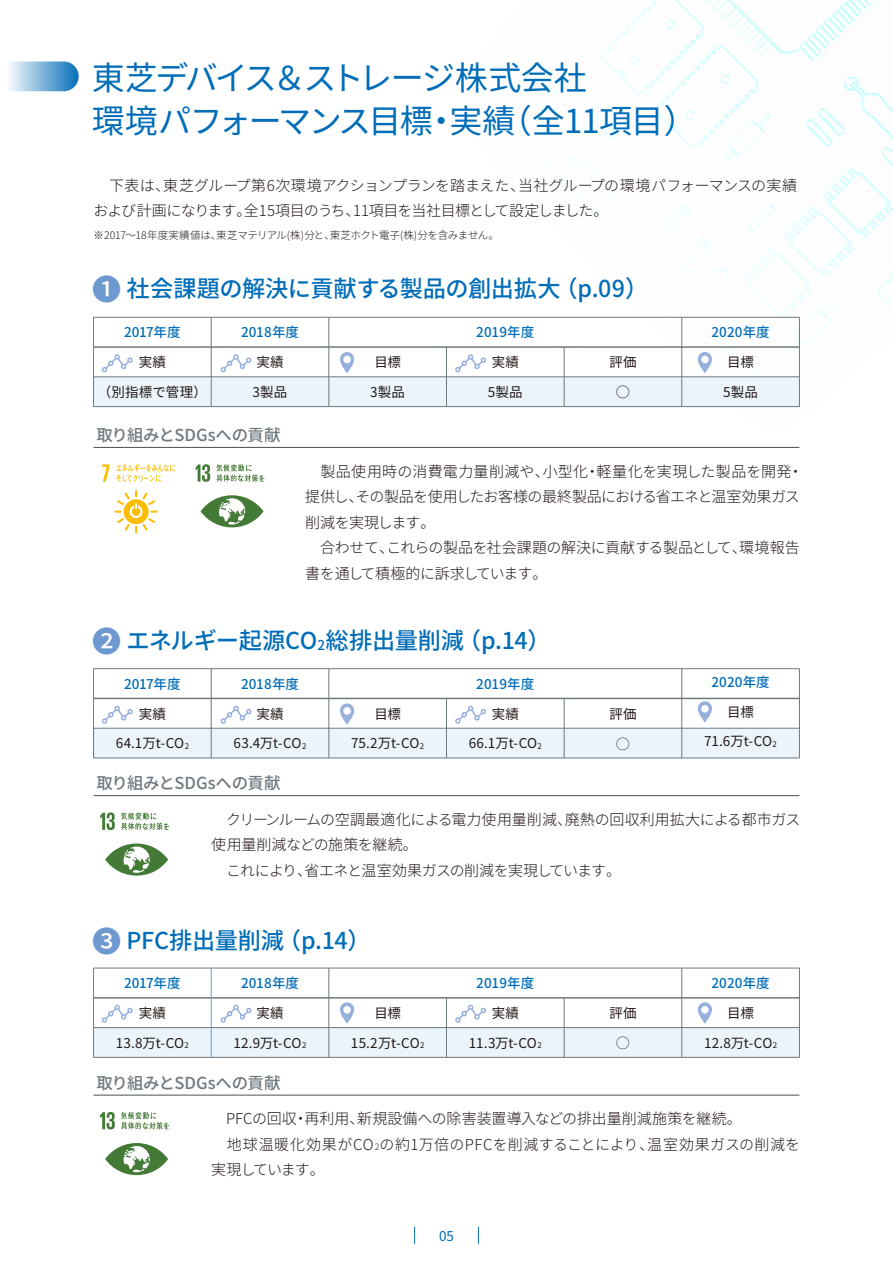
<style>
.page{position:relative;width:893px;height:1263px;background:#fff}
.page>*{position:absolute;margin:0;border:0;box-sizing:border-box;transform-origin:0 0}
.t1{font:33px/43.5px "Toshiba Sans JP";letter-spacing:-.045em;color:#006db8}
.t2{font:500 23.25px "Toshiba Sans JP";letter-spacing:-.015em;color:#006db8}
.t3{font:500 16.5px "Toshiba Sans JP";letter-spacing:-.02em;color:#6e797f}
.t4{font:300 15px/25.5px "Toshiba Sans JP";letter-spacing:-.015em;color:#231916}
.t5{font:300 15px/25.5px "Toshiba Sans JP";letter-spacing:.005em;color:#231916}
.t6{font:13.5px/29.4px "Toshiba Sans JP";color:#231916;text-align:center}
.t7{font:500 13.5px "Toshiba Sans JP";letter-spacing:.005em;color:#006db8}
.t8{font:13.5px "Toshiba Sans JP";color:#006db8}
.t9{font:700 13.5px "Toshiba Sans JP";color:#231916}
.t10{font:300 10.5px "Toshiba Sans JP";letter-spacing:-.02em;color:#231916}
.s1{font-size:29.1px;color:#6d99d0}
.s2{font-size:13.5px}
.s3{font-size:7.8px}
.s4{font-size:8.7px}
</style>
<div class="page">
<img style="left:446px;top:0;width:447px;height:448px">
<div style="left:94px;top:377px;width:705px;height:30px;background:#ebf3fb"></div>
<div style="left:94px;top:728px;width:705px;height:30px;background:#ebf3fb"></div>
<div style="left:94px;top:1027px;width:705px;height:30px;background:#ebf3fb"></div>
<hr style="left:94px;top:317px;width:705px;height:1px;background:#6e797f">
<hr style="left:94px;top:346px;width:705px;height:2px;background:#6e797f">
<hr style="left:94px;top:376px;width:705px;height:1px;background:#6e797f">
<hr style="left:94px;top:406px;width:705px;height:1px;background:#6e797f">
<hr style="left:94px;top:447px;width:705px;height:1px;background:#485157">
<hr style="left:94px;top:795px;width:705px;height:1px;background:#485157">
<hr style="left:94px;top:1095px;width:705px;height:1px;background:#485157">
<hr style="left:93px;top:317px;width:1px;height:90px;background:#6e797f">
<hr style="left:211px;top:317px;width:1px;height:90px;background:#6e797f">
<hr style="left:328px;top:317px;width:1px;height:90px;background:#6e797f">
<hr style="left:446px;top:347px;width:1px;height:60px;background:#6e797f">
<hr style="left:564px;top:347px;width:1px;height:60px;background:#6e797f">
<hr style="left:681px;top:317px;width:1px;height:90px;background:#6e797f">
<hr style="left:799px;top:317px;width:1px;height:90px;background:#6e797f">
<hr style="left:94px;top:668px;width:705px;height:1px;background:#6e797f">
<hr style="left:94px;top:698px;width:705px;height:1px;background:#6e797f">
<hr style="left:94px;top:728px;width:705px;height:1px;background:#6e797f">
<hr style="left:94px;top:758px;width:705px;height:1px;background:#6e797f">
<hr style="left:93px;top:669px;width:1px;height:89px;background:#6e797f">
<hr style="left:211px;top:669px;width:1px;height:89px;background:#6e797f">
<hr style="left:328px;top:669px;width:1px;height:89px;background:#6e797f">
<hr style="left:446px;top:698px;width:1px;height:60px;background:#6e797f">
<hr style="left:564px;top:698px;width:1px;height:60px;background:#6e797f">
<hr style="left:681px;top:669px;width:1px;height:89px;background:#6e797f">
<hr style="left:799px;top:669px;width:1px;height:89px;background:#6e797f">
<hr style="left:94px;top:968px;width:705px;height:1px;background:#6e797f">
<hr style="left:94px;top:997px;width:705px;height:1px;background:#6e797f">
<hr style="left:94px;top:1027px;width:705px;height:1px;background:#6e797f">
<hr style="left:94px;top:1057px;width:705px;height:1px;background:#6e797f">
<hr style="left:93px;top:968px;width:1px;height:89px;background:#6e797f">
<hr style="left:211px;top:968px;width:1px;height:89px;background:#6d99d0">
<hr style="left:328px;top:968px;width:1px;height:89px;background:#6e797f">
<hr style="left:446px;top:998px;width:1px;height:59px;background:#6e797f">
<hr style="left:564px;top:998px;width:1px;height:59px;background:#6e797f">
<hr style="left:681px;top:968px;width:1px;height:89px;background:#6e797f">
<hr style="left:799px;top:968px;width:1px;height:89px;background:#6e797f">
<svg style="left:102px;top:354px;width:31px;height:18px"></svg>
<svg style="left:221px;top:354px;width:30px;height:18px"></svg>
<svg style="left:455px;top:354px;width:31px;height:18px"></svg>
<svg style="left:340px;top:352px;width:14px;height:21px"></svg>
<svg style="left:698px;top:352px;width:14px;height:21px"></svg>
<svg style="left:102px;top:706px;width:31px;height:18px"></svg>
<svg style="left:221px;top:706px;width:30px;height:18px"></svg>
<svg style="left:455px;top:706px;width:31px;height:18px"></svg>
<svg style="left:340px;top:703px;width:14px;height:22px"></svg>
<svg style="left:698px;top:701px;width:14px;height:21px"></svg>
<svg style="left:102px;top:1005px;width:31px;height:18px"></svg>
<svg style="left:221px;top:1005px;width:30px;height:18px"></svg>
<svg style="left:455px;top:1005px;width:31px;height:18px"></svg>
<svg style="left:340px;top:1002px;width:14px;height:21px"></svg>
<svg style="left:698px;top:1002px;width:14px;height:21px"></svg>
<svg style="left:201px;top:495px;width:62px;height:32px"></svg>
<svg style="left:196px;top:464px;width:14px;height:18px"></svg>
<svg style="left:216px;top:464px;width:48px;height:18px"></svg>
<svg style="left:105px;top:843px;width:63px;height:33px"></svg>
<svg style="left:100px;top:812px;width:15px;height:18px"></svg>
<svg style="left:121px;top:812px;width:48px;height:18px"></svg>
<svg style="left:105px;top:1143px;width:63px;height:32px"></svg>
<svg style="left:100px;top:1112px;width:15px;height:17px"></svg>
<svg style="left:121px;top:1112px;width:48px;height:17px"></svg>
<svg style="left:114px;top:490px;width:44px;height:43px"></svg>
<svg style="left:102px;top:464px;width:7px;height:18px"></svg>
<svg style="left:116px;top:464px;width:59px;height:18px"></svg>
<svg style="left:9px;top:62px;width:70px;height:29px;background:#87badd"></svg>
<svg style="left:414px;top:1227px;width:1px;height:17px"></svg>
<svg style="left:478px;top:1227px;width:1px;height:17px"></svg>
<h1 class="t1" style="left:92px;top:57px;width:607px">東芝デバイス＆ストレージ株式会社<br>環境パフォーマンス目標・実績（全11項目）</h1>
<p class="t4" style="left:94px;top:173px;width:705px">　下表は、東芝グループ第6次環境アクションプランを踏まえた、当社グループの環境パフォーマンスの実績および計画になります。全15項目のうち、11項目を当社目標として設定しました。</p>
<p class="t10" style="left:94px;top:229px;width:407px">※2017～18年度実績値は、東芝マテリアル(株)分と、東芝ホクト電子(株)分を含みません。</p>
<h2 class="t2" style="left:92px;top:276px;width:557px"><span class="s1">❶</span> 社会課題の解決に貢献する製品の創出拡大 （p.09）</h2>
<p class="t7" style="left:124px;top:325px;width:58px">2017年度</p>
<p class="t6" style="left:98px;top:348px;width:111px">実績<br>（別指標で管理）</p>
<p class="t7" style="left:241px;top:325px;width:60px">2018年度</p>
<p class="t6" style="left:253px;top:348px;width:36px;text-align:left">実績<br>3製品</p>
<p class="t3" style="left:96px;top:426px;width:186px">取り組みとSDGsへの貢献</p>
<p class="t6" style="left:370px;top:348px;width:36px">目標<br>3製品</p>
<p class="t7" style="left:476px;top:325px;width:59px">2019年度</p>
<p class="t6" style="left:488px;top:348px;width:36px;text-align:left">実績<br>5製品</p>
<p class="t6" style="left:609px;top:348px;width:29px">評価</p>
<p class="t9" style="left:616px;top:384px;width:15px">◯</p>
<p class="t7" style="left:711px;top:325px;width:60px">2020年度</p>
<p class="t6" style="left:723px;top:348px;width:36px">目標<br>5製品</p>
<p class="t4" style="left:305px;top:459px;width:499px">　製品使用時の消費電力量削減や、小型化・軽量化を実現した製品を開発・提供し、その製品を使用したお客様の最終製品における省エネと温室効果ガス削減を実現します。<br>　合わせて、これらの製品を社会課題の解決に貢献する製品として、環境報告書を通して積極的に訴求しています。</p>
<h2 class="t2" style="left:92px;top:628px;width:460px"><span class="s1">❷</span> エネルギー起源CO<span class="s2">2</span>総排出量削減 （p.14）</h2>
<p class="t7" style="left:124px;top:676px;width:58px">2017年度</p>
<p class="t6" style="left:116px;top:699px;width:75px">実績<br>64.1万t-CO<span class="s3">2</span></p>
<p class="t7" style="left:241px;top:676px;width:60px">2018年度</p>
<p class="t6" style="left:234px;top:699px;width:74px">実績<br>63.4万t-CO<span class="s3">2</span></p>
<p class="t3" style="left:96px;top:774px;width:186px">取り組みとSDGsへの貢献</p>
<p class="t6" style="left:351px;top:699px;width:75px">目標<br>75.2万t-CO<span class="s3">2</span></p>
<p class="t7" style="left:476px;top:676px;width:59px">2019年度</p>
<p class="t6" style="left:469px;top:699px;width:75px">実績<br>66.1万t-CO<span class="s3">2</span></p>
<p class="t6" style="left:609px;top:699px;width:29px">評価</p>
<p class="t6" style="left:616px;top:729px;width:15px">◯</p>
<p class="t7" style="left:711px;top:674px;width:60px">2020年度</p>
<p class="t6" style="left:704px;top:697px;width:74px">目標<br>71.6万t-CO<span class="s3">2</span></p>
<p class="t4" style="left:211px;top:807px;width:591px">　クリーンルームの空調最適化による電力使用量削減、廃熱の回収利用拡大による都市ガス使用量削減などの施策を継続。<br>　これにより、省エネと温室効果ガスの削減を実現しています。</p>
<h2 class="t2" style="left:92px;top:927px;width:280px"><span class="s1">❸</span> PFC排出量削減 （p.14）</h2>
<p class="t7" style="left:124px;top:975px;width:58px">2017年度</p>
<p class="t6" style="left:116px;top:999px;width:75px">実績<br>13.8万t-CO<span class="s3">2</span></p>
<p class="t7" style="left:241px;top:975px;width:60px">2018年度</p>
<p class="t6" style="left:234px;top:999px;width:74px">実績<br>12.9万t-CO<span class="s3">2</span></p>
<p class="t3" style="left:96px;top:1073px;width:186px">取り組みとSDGsへの貢献</p>
<p class="t6" style="left:351px;top:999px;width:75px">目標<br>15.2万t-CO<span class="s3">2</span></p>
<p class="t7" style="left:476px;top:975px;width:59px">2019年度</p>
<p class="t6" style="left:469px;top:999px;width:74px">実績<br>11.3万t-CO<span class="s3">2</span></p>
<p class="t6" style="left:609px;top:999px;width:29px">評価◯</p>
<p class="t7" style="left:711px;top:975px;width:60px">2020年度</p>
<p class="t6" style="left:704px;top:999px;width:75px">目標<br>12.8万t-CO<span class="s3">2</span></p>
<p class="t5" style="left:211px;top:1106px;width:591px">　PFCの回収・再利用、新規設備への除害装置導入などの排出量削減施策を継続。<br>　地球温暖化効果がCO<span class="s4">2</span>の約1万倍のPFCを削減することにより、温室効果ガスの削減を実現しています。</p>
<p class="t8" style="left:439px;top:1228px;width:16px">05</p>
</div>
